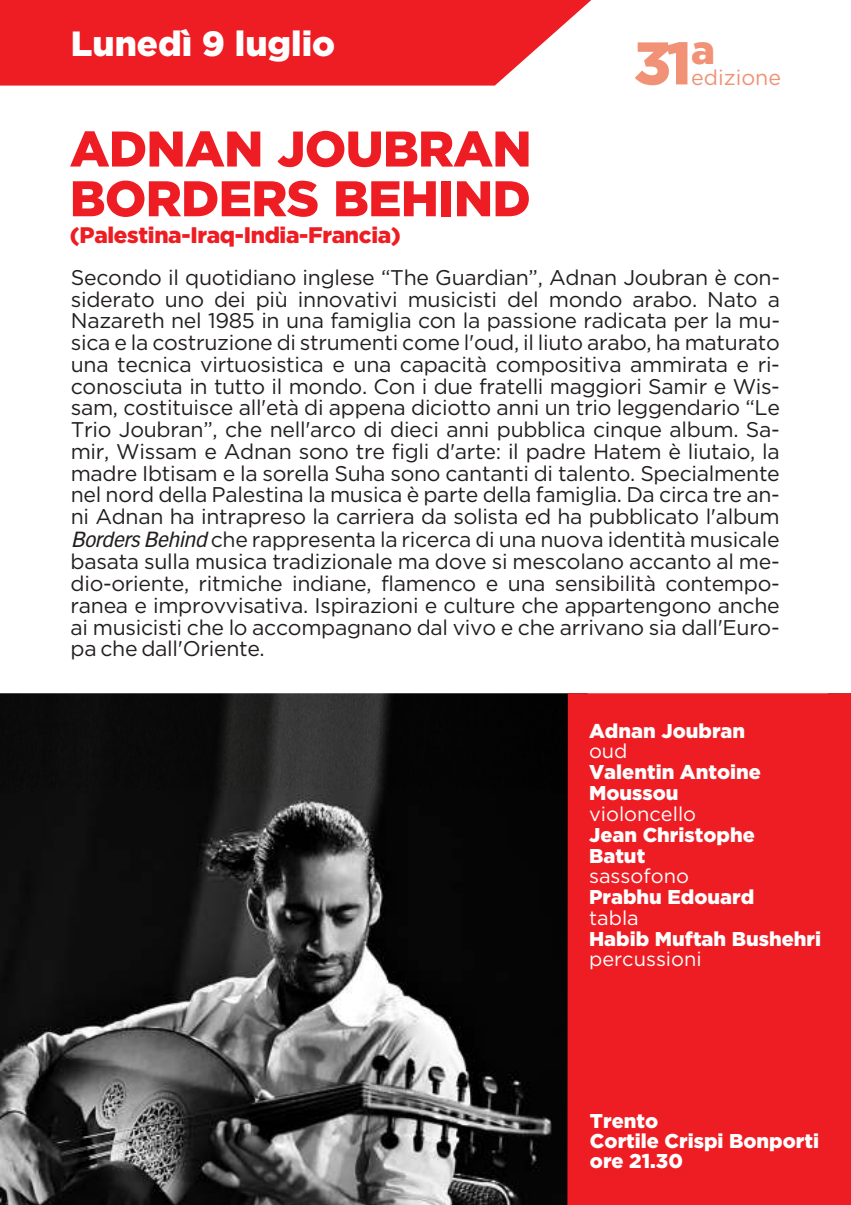
<style>
.page{position:relative;width:851px;height:1205px;background:#fff}
.page>*{position:absolute;margin:0;border:0;box-sizing:border-box;transform-origin:0 0}
.t1{font:900 60px "Gotham";color:#f19276}
.t2{font:900 50px/49.8px "Gotham";letter-spacing:-.015em;color:#ee1d23}
.t3{font:900 35px "Gotham";color:#fff}
.t4{font:900 22.5px "Gotham";letter-spacing:-.015em;color:#ee1d23}
.t5{font:21.5px "Gotham HTF";color:#f19276}
.t6{font:21.25px/21.8px "Gotham HTF";letter-spacing:-.015em;color:#231f20;text-align:justify}
.t7{font:900 20px/21px "Gotham";color:#fff}
.t8{font:20px "Gotham HTF";color:#fff}
.s1{font-family:"Goethe Gothic";font-style:italic}
</style>
<div class="page">
<img style="left:0;top:789px;width:567px;height:416px">
<img style="left:0;top:693px;width:567px;height:96px">
<div style="left:567px;top:693px;width:283px;height:512px;background:#ee1d23"></div>
<svg style="left:0;top:0;width:592px;height:86px;background:#ef3035"></svg>
<h3 class="t3" style="left:71px;top:31px;width:266px">Lunedì 9 luglio</h3>
<h2 class="t2" style="left:70px;top:127px;width:463px">ADNAN JOUBRAN<br>BORDERS BEHIND</h2>
<p class="t4" style="left:70px;top:226px;width:332px">(Palestina-Iraq-India-Francia)</p>
<h1 class="t1" style="left:633px;top:41px;width:83px">31<sup>a</sup></h1>
<p class="t5" style="left:691px;top:67px;width:91px">edizione</p>
<p class="t6" style="left:71px;top:267px;width:710px">Secondo il quotidiano inglese “The Guardian”, Adnan Joubran è con&shy;siderato uno dei più innovativi musicisti del mondo arabo. Nato a Nazareth nel 1985 in una famiglia con la passione radicata per la mu&shy;sica e la costruzione di strumenti come l'oud, il liuto arabo, ha maturato una tecnica virtuosistica e una capacità compositiva ammirata e ri&shy;conosciuta in tutto il mondo. Con i due fratelli maggiori Samir e Wis&shy;sam, costituisce all'età di appena diciotto anni un trio leggendario “Le Trio Joubran”, che nell'arco di dieci anni pubblica cinque album. Sa&shy;mir, Wissam e Adnan sono tre figli d'arte: il padre Hatem è liutaio, la madre Ibtisam e la sorella Suha sono cantanti di talento. Specialmente nel nord della Palestina la musica è parte della famiglia. Da circa tre an&shy;ni Adnan ha intrapreso la carriera da solista ed ha pubblicato l'album <span class="s1">Borders Behind</span> che rappresenta la ricerca di una nuova identità musicale basata sulla musica tradizionale ma dove si mescolano accanto al me&shy;dio-oriente, ritmiche indiane, flamenco e una sensibilità contempo&shy;ranea e improvvisativa. Ispirazioni e culture che appartengono anche ai musicisti che lo accompagnano dal vivo e che arrivano sia dall'Euro&shy;pa che dall'Oriente.</p>
<p class="t7" style="left:589px;top:722px;width:158px">Adnan Joubran</p>
<p class="t8" style="left:589px;top:741px;width:40px">oud</p>
<p class="t7" style="left:589px;top:763px;width:173px">Valentin Antoine<br>Moussou</p>
<p class="t8" style="left:589px;top:804px;width:109px">violoncello</p>
<p class="t7" style="left:589px;top:825px;width:167px">Jean Christophe<br>Batut</p>
<p class="t8" style="left:589px;top:866px;width:101px">sassofono</p>
<p class="t7" style="left:589px;top:888px;width:167px">Prabhu Edouard</p>
<p class="t8" style="left:589px;top:908px;width:51px">tabla</p>
<p class="t7" style="left:589px;top:929px;width:233px">Habib Muftah Bushehri</p>
<p class="t8" style="left:589px;top:949px;width:114px">percussioni</p>
<p class="t7" style="left:590px;top:1112px;width:230px;line-height:20px">Trento<br>Cortile Crispi Bonporti ore 21.30</p>
</div>
